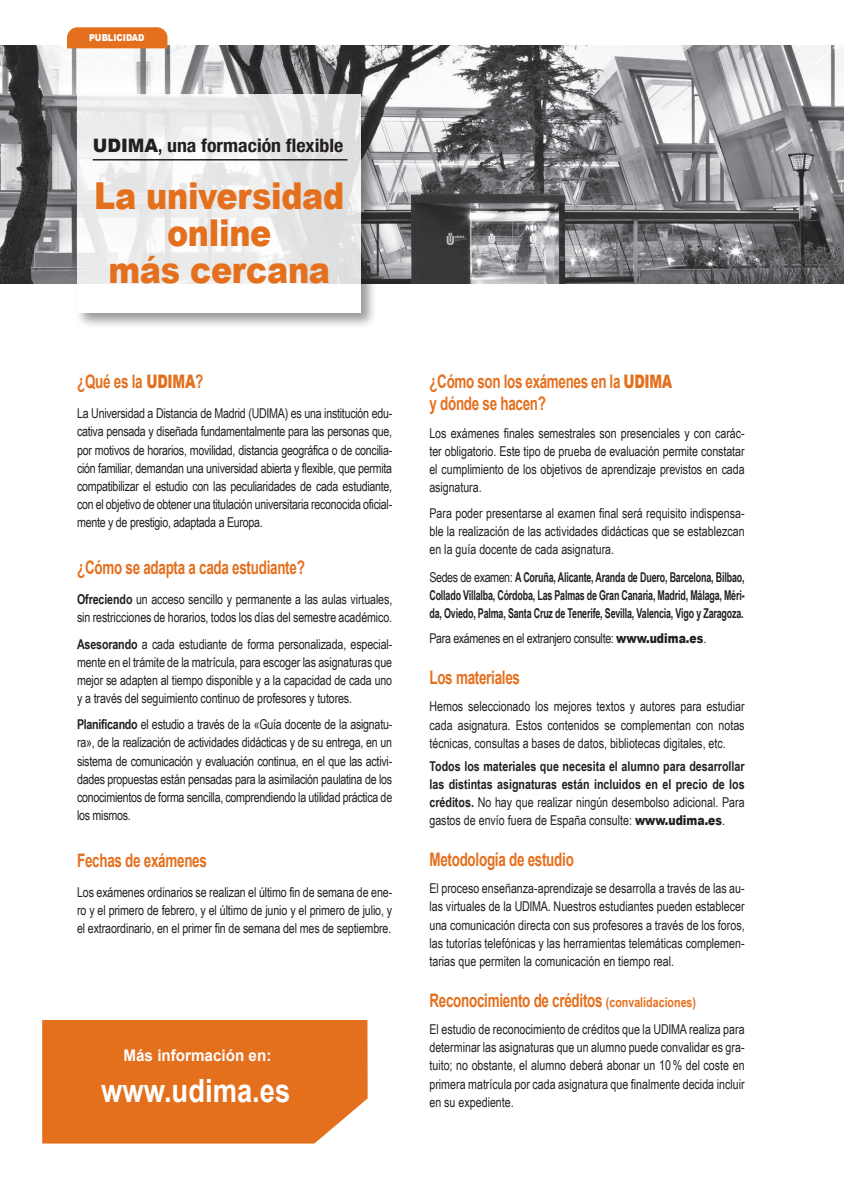
<style>
.page{position:relative;width:844px;height:1191px;background:#fff}
.page>*{position:absolute;margin:0;border:0;box-sizing:border-box;transform-origin:0 0}
.TITULO_AMARILLO_NEGR{font:900 37.1px "Arial";letter-spacing:-.01em;color:#e4701e;scale:.86 1}
.ladillos_texto_siste{font:700 32.02px "Arial";color:#fff;scale:.85 1}
.texto_general{font:700 18.72px "Arial";letter-spacing:-.02em;color:#e4701e;scale:.72 1}
.ladillos_texto_siste-2{font:700 18.72px "Arial";letter-spacing:-.02em;color:#e4701e;scale:.72 1}
.TITULO_AMARILLO_NEGR-2{font:700 condensed 18.55px "Helvetica Neue LT Std";color:#231f20;scale:.95 1}
.ladillos_texto_siste-3{font:700 16.1px "Arial";color:#fff;scale:.95 1}
.texto_general-2{font:13.65px/18.2px "Arial Narrow";letter-spacing:-.01em;color:#231f20;text-align:justify;scale:.96 1}
.texto_general-3{font:700 13.65px/18.2px "Arial Narrow";letter-spacing:-.01em;color:#231f20;text-align:justify;scale:.96 1}
.texto_general-4{font:700 13.65px/18.2px "Arial Narrow";letter-spacing:-.01em;color:#231f20;text-align:justify;scale:.8 1}
.nombre_y_cargo_autor{font:900 9.45px "Arial";color:#fff;scale:.85 1}
.s1{font-family:"Arial";font-weight:900;font-stretch:normal}
.s2{font-weight:900}
.s3{font-weight:700}
.s4{font-weight:400}
.s5{font-family:"Arial";font-weight:900}
.s6{font-family:"Arial Narrow";font-size:13.65px}
</style>
<div class="page">
<div style="left:42px;top:1020px;width:325px;height:123px;background:#e4701e"></div>
<img style="left:0;top:45px;width:843px;height:238px">
<div style="left:75px;top:92px;width:303px;height:237px;background:#231f20;opacity:.54"></div>
<svg style="left:77px;top:94px;width:284px;height:219px;fill:#ececec"></svg>
<hr style="left:93px;top:159px;width:254px;height:1px;background:#231f20">
<div style="left:67px;top:27px;width:100px;height:21px;background:#e4701e"></div>
<p class="nombre_y_cargo_autor" style="left:89px;top:31px;width:67px">PUBLICIDAD</p>
<p class="TITULO_AMARILLO_NEGR-2" style="left:93px;top:134px;width:265px"><span class="s1">UDIMA</span>, una formación flexible</p>
<p class="TITULO_AMARILLO_NEGR" style="left:94px;top:169px;width:292px">La universidad</p>
<p class="TITULO_AMARILLO_NEGR" style="left:167px;top:206px;width:123px">online</p>
<p class="TITULO_AMARILLO_NEGR" style="left:108px;top:243px;width:259px">más cercana</p>
<h3 class="texto_general" style="left:77px;top:368px;width:177px">¿Qué es la <span class="s2">UDIMA</span>?</h3>
<p class="texto_general-2" style="left:77px;top:404px;width:330px">La Universidad a Distancia de Madrid (UDIMA) es una institución edu&shy;cativa pensada y diseñada fundamentalmente para las personas que, por motivos de horarios, movilidad, distancia geográfica o de concilia&shy;ción familiar, demandan una universidad abierta y flexible, que permita compatibilizar el estudio con las peculiaridades de cada estudiante, con el objetivo de obtener una titulación universitaria reconocida oficial&shy;mente y de prestigio, adaptada a Europa.</p>
<h3 class="texto_general" style="left:77px;top:554px;width:318px">¿Cómo se adapta a cada estudiante?</h3>
<p class="texto_general-2" style="left:77px;top:589px;width:330px"><span class="s3">Ofreciendo</span> un acceso sencillo y permanente a las aulas virtuales, sin restricciones de horarios, todos los días del semestre académico.</p>
<p class="texto_general-2" style="left:77px;top:634px;width:330px"><span class="s3">Asesorando</span> a cada estudiante de forma personalizada, especial&shy;mente en el trámite de la matrícula, para escoger las asignaturas que mejor se adapten al tiempo disponible y a la capacidad de cada uno y a través del seguimiento continuo de profesores y tutores.</p>
<p class="texto_general-2" style="left:77px;top:715px;width:330px"><span class="s3">Planificando</span> el estudio a través de la «Guía docente de la asignatu&shy;ra», de la realización de actividades didácticas y de su entrega, en un sistema de comunicación y evaluación continua, en el que las activi&shy;dades propuestas están pensadas para la asimilación paulatina de los conocimientos de forma sencilla, comprendiendo la utilidad práctica de los mismos.</p>
<h3 class="texto_general" style="left:77px;top:847px;width:182px">Fechas de exámenes</h3>
<p class="texto_general-2" style="left:77px;top:882px;width:330px">Los exámenes ordinarios se realizan el último fin de semana de ene&shy;ro y el primero de febrero, y el último de junio y el primero de julio, y el extraordinario, en el primer fin de semana del mes de septiembre.</p>
<p class="ladillos_texto_siste-3" style="left:123px;top:1044px;width:157px">Más información en:</p>
<p class="ladillos_texto_siste" style="left:101px;top:1067px;width:224px">www.udima.es</p>
<p class="ladillos_texto_siste-2" style="left:429px;top:368px;width:338px">¿Cómo son los exámenes en la <span class="s2">UDIMA</span></p>
<p class="ladillos_texto_siste-2" style="left:429px;top:390px;width:163px">y dónde se hacen?</p>
<p class="texto_general-2" style="left:429px;top:423px;width:330px">Los exámenes finales semestrales son presenciales y con carác&shy;ter obligatorio. Este tipo de prueba de evaluación permite constatar el cumplimiento de los objetivos de aprendizaje previstos en cada asignatura.</p>
<p class="texto_general-2" style="left:429px;top:503px;width:330px">Para poder presentarse al examen final será requisito indispensa&shy;ble la realización de las actividades didácticas que se establezcan en la guía docente de cada asignatura.</p>
<p class="texto_general-4" style="left:429px;top:567px;width:395px"><span class="s4">Sedes de examen:</span> A Coruña, Alicante, Aranda de Duero, Barcelona, Bilbao, Collado Villalba, Córdoba, Las Palmas de Gran Canaria, Madrid, Málaga, Méri&shy;da, Oviedo, Palma, Santa Cruz de Tenerife, Sevilla, Valencia, Vigo y Zaragoza.</p>
<p class="texto_general-2" style="left:429px;top:629px;width:290px">Para exámenes en el extranjero consulte: <span class="s5">www.udima.es</span>.</p>
<p class="ladillos_texto_siste-2" style="left:429px;top:664px;width:127px">Los materiales</p>
<p class="texto_general-2" style="left:429px;top:697px;width:330px">Hemos seleccionado los mejores textos y autores para estudiar cada asignatura. Estos contenidos se complementan con notas técnicas, consultas a bases de datos, bibliotecas digitales, etc.</p>
<p class="texto_general-3" style="left:429px;top:756px;width:330px">Todos los materiales que necesita el alumno para desarrollar las distintas asignaturas están incluidos en el precio de los créditos. <span class="s4">No hay que realizar ningún desembolso adicional. Para gastos de envío fuera de España consulte:</span> <span class="s5">www.udima.es</span><span class="s4">.</span></p>
<p class="ladillos_texto_siste-2" style="left:429px;top:846px;width:202px">Metodología de estudio</p>
<p class="texto_general-2" style="left:429px;top:879px;width:330px">El proceso enseñanza-aprendizaje se desarrolla a través de las au&shy;las virtuales de la UDIMA. Nuestros estudiantes pueden establecer una comunicación directa con sus profesores a través de los foros, las tutorías telefónicas y las herramientas telemáticas complemen&shy;tarias que permiten la comunicación en tiempo real.</p>
<p class="texto_general" style="left:429px;top:986px;width:372px">Reconocimiento de créditos <span class="s6">(convalidaciones)</span></p>
<p class="texto_general-2" style="left:429px;top:1019px;width:330px">El estudio de reconocimiento de créditos que la UDIMA realiza para determinar las asignaturas que un alumno puede convalidar es gra&shy;tuito; no obstante, el alumno deberá abonar un 10% del coste en primera matrícula por cada asignatura que finalmente decida incluir en su expediente.</p>
</div>
